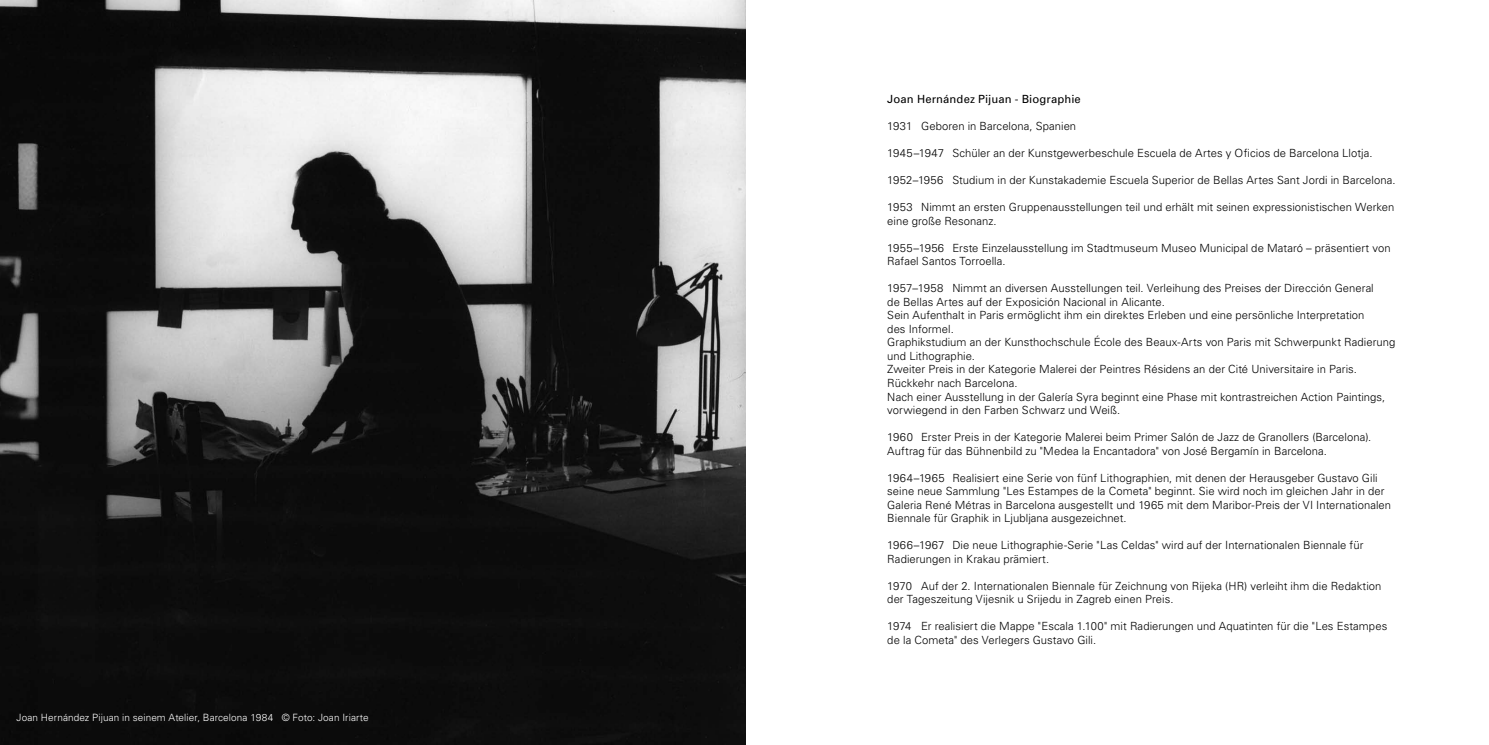
<style>
.page{position:relative;width:1489px;height:745px;background:#fff}
.page>*{position:absolute;margin:0;border:0;box-sizing:border-box;transform-origin:0 0}
.t1{font:300 11.25px/13.5px "Univers";letter-spacing:.005em;color:#000}
.t2{font:11.25px "Univers";letter-spacing:.01em;color:#000}
.t3{font:300 10px "Univers";letter-spacing:.01em;color:#fff}
</style>
<div class="page">
<img style="left:0;top:0;width:745px;height:744px">
<p class="t3" style="left:16px;top:710px;width:353px">Joan Hernández Pijuan in seinem Atelier, Barcelona 1984 © Foto: Joan Iriarte</p>
<p class="t2" style="left:887px;top:92px;width:195px">Joan Hernández Pijuan - Biographie</p>
<p class="t1" style="left:887px;top:119px;width:190px">1931 Geboren in Barcelona, Spanien</p>
<p class="t1" style="left:887px;top:146px;width:486px">1945–1947 Schüler an der Kunstgewerbeschule Escuela de Artes y Oficios de Barcelona Llotja.</p>
<p class="t1" style="left:887px;top:173px;width:510px">1952–1956 Studium in der Kunstakademie Escuela Superior de Bellas Artes Sant Jordi in Barcelona.</p>
<p class="t1" style="left:887px;top:200px;width:508px">1953 Nimmt an ersten Gruppenausstellungen teil und erhält mit seinen expressionistischen Werken eine große Resonanz.</p>
<p class="t1" style="left:887px;top:240px;width:505px">1955–1956 Erste Einzelausstellung im Stadtmuseum Museo Municipal de Mataró – präsentiert von<br>Rafael Santos Torroella.</p>
<p class="t1" style="left:887px;top:281px;width:509px">1957–1958 Nimmt an diversen Ausstellungen teil. Verleihung des Preises der Dirección General<br>de Bellas Artes auf der Exposición Nacional in Alicante.<br>Sein Aufenthalt in Paris ermöglicht ihm ein direktes Erleben und eine persönliche Interpretation<br>des Informel.<br>Graphikstudium an der Kunsthochschule École des Beaux-Arts von Paris mit Schwerpunkt Radierung und Lithographie.<br>Zweiter Preis in der Kategorie Malerei der Peintres Résidens an der Cité Universitaire in Paris.<br>Rückkehr nach Barcelona.<br>Nach einer Ausstellung in der Galería Syra beginnt eine Phase mit kontrastreichen Action Paintings, vorwiegend in den Farben Schwarz und Weiß.</p>
<p class="t1" style="left:887px;top:429px;width:485px">1960 Erster Preis in der Kategorie Malerei beim Primer Salón de Jazz de Granollers (Barcelona).<br>Auftrag für das Bühnenbild zu "Medea la Encantadora" von José Bergamín in Barcelona.</p>
<p class="t1" style="left:887px;top:470px;width:505px">1964–1965 Realisiert eine Serie von fünf Lithographien, mit denen der Herausgeber Gustavo Gili seine neue Sammlung "Les Estampes de la Cometa" beginnt. Sie wird noch im gleichen Jahr in der Galeria René Métras in Barcelona ausgestellt und 1965 mit dem Maribor-Preis der VI Internationalen Biennale für Graphik in Ljubljana ausgezeichnet.</p>
<p class="t1" style="left:887px;top:537px;width:477px">1966–1967 Die neue Lithographie-Serie "Las Celdas" wird auf der Internationalen Biennale für<br>Radierungen in Krakau prämiert.</p>
<p class="t1" style="left:887px;top:578px;width:495px">1970 Auf der 2. Internationalen Biennale für Zeichnung von Rijeka (HR) verleiht ihm die Redaktion der Tageszeitung Vijesnik u Srijedu in Zagreb einen Preis.</p>
<p class="t1" style="left:887px;top:618px;width:501px">1974 Er realisiert die Mappe "Escala 1.100" mit Radierungen und Aquatinten für die "Les Estampes de la Cometa" des Verlegers Gustavo Gili.</p>
</div>
